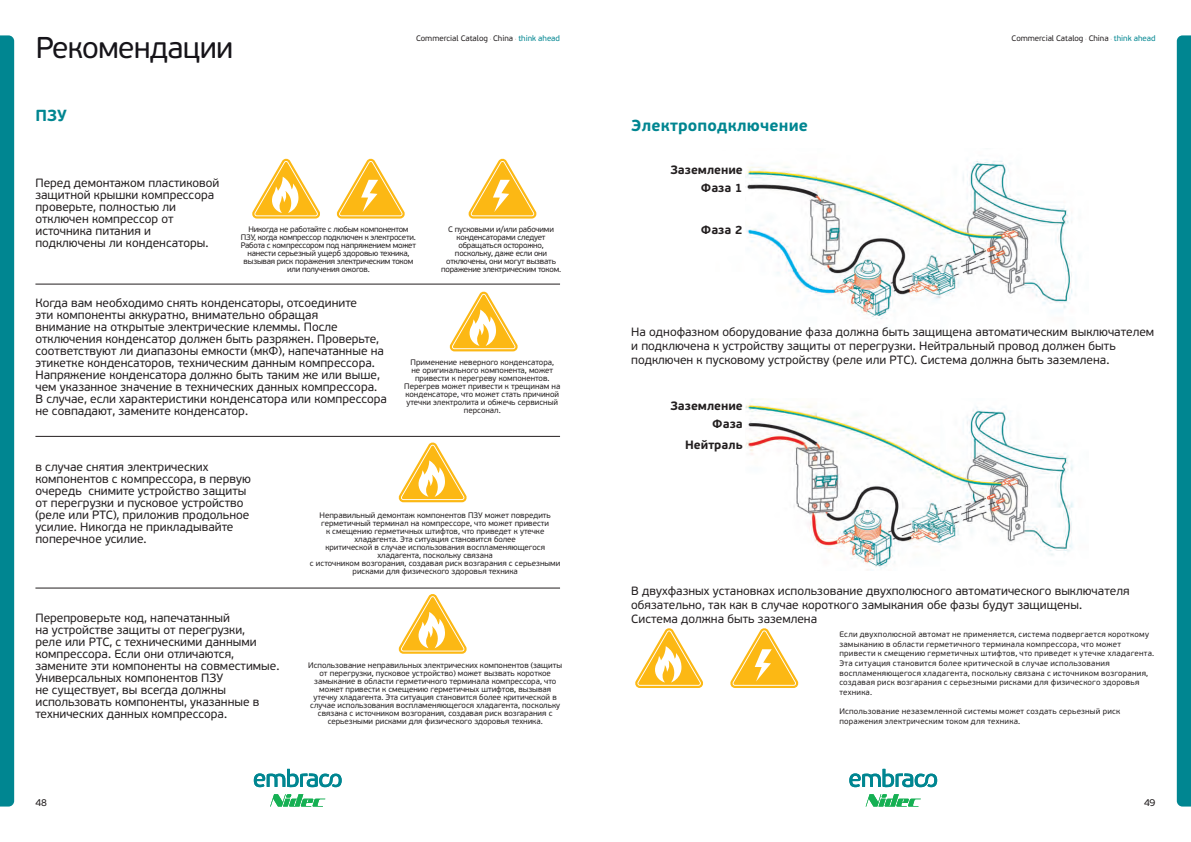
<style>
.page{position:relative;width:1191px;height:842px;background:#fff}
.page>*{position:absolute;margin:0;border:0;box-sizing:border-box;transform-origin:0 0}
.t1{font:30px "Embraco Beau Sans";letter-spacing:-.025em;color:#161419}
.t2{font:700 16px "Embraco Beau Sans";letter-spacing:.01em;color:#008691}
.t3{font:700 12.1px/18.3px "Embraco Beau Sans";color:#231f20;text-align:right}
.t4{font:12px/12px "Embraco Beau Sans";color:#231f20}
.t5{font:10px "Embraco Beau Sans";color:#231f20}
.t6{font:8px/8px "Embraco Beau Sans";color:#231f20;text-align:center}
.t7{font:8px/9.6px "Embraco Beau Sans";letter-spacing:.03em;color:#231f20}
.t8{font:8px/8px "Embraco Beau Sans";letter-spacing:-.025em;color:#231f20;text-align:center}
.s1{font-weight:100;font-size:3px}
.s2{color:#008691}
</style>
<div class="page">
<div style="left:0;top:35px;width:14px;height:771px;background:#008691"></div>
<div style="left:1176px;top:35px;width:15px;height:771px;background:#008691"></div>
<svg style="left:254px;top:769px;width:88px;height:19px"></svg>
<svg style="left:270px;top:794px;width:55px;height:12px"></svg>
<svg style="left:849px;top:769px;width:88px;height:19px"></svg>
<svg style="left:865px;top:794px;width:55px;height:12px"></svg>
<svg style="left:252px;top:158px;width:68px;height:61px"></svg>
<svg style="left:449px;top:291px;width:69px;height:60px"></svg>
<svg style="left:398px;top:442px;width:69px;height:60px"></svg>
<svg style="left:398px;top:594px;width:69px;height:60px"></svg>
<svg style="left:336px;top:158px;width:69px;height:61px"></svg>
<svg style="left:468px;top:158px;width:69px;height:61px"></svg>
<hr style="left:35px;top:284px;width:525px;height:1px;background:#231f20">
<hr style="left:35px;top:436px;width:525px;height:1px;background:#231f20">
<hr style="left:35px;top:588px;width:525px;height:1px;background:#231f20">
<img style="left:745px;top:160px;width:328px;height:159px">
<img style="left:745px;top:399px;width:329px;height:171px">
<svg style="left:635px;top:628px;width:68px;height:60px"></svg>
<svg style="left:730px;top:628px;width:69px;height:60px"></svg>
<p class="t1" style="left:36px;top:30px;width:199px">Рекомендации</p>
<p class="t6" style="left:416px;top:35px;width:145px">Commercial Catalog <span class="s1">•</span> China <span class="s1">•</span> <span class="s2">think ahead</span></p>
<p class="t6" style="left:1011px;top:35px;width:145px">Commercial Catalog <span class="s1">•</span> China <span class="s1">•</span> <span class="s2">think ahead</span></p>
<p class="t2" style="left:35px;top:105px;width:33px">ПЗУ</p>
<p class="t4" style="left:35px;top:177px;width:185px">Перед демонтажом пластиковой защитной крышки компрессора проверьте, полностью ли</p>
<p class="t4" style="left:35px;top:213px;width:140px">отключен компрессор от источника питания и</p>
<p class="t4" style="left:35px;top:237px;width:174px">подключены ли конденсаторы.</p>
<p class="t8" style="left:241px;top:225px;width:177px">Никогда не работайте с любым компонентом ПЗУ, когда компрессор подключен к электросети.<br>Работа с компрессором под напряжением может нанести серьезный ущерб здоровью техника, вызывая риск поражения электрическим током или получения ожогов.</p>
<p class="t8" style="left:441px;top:225px;width:122px">С пусковыми и/или рабочими конденсаторами следует обращаться осторожно, поскольку, даже если они отключены, они могут вызвать поражение электрическим током.</p>
<p class="t2" style="left:631px;top:115px;width:178px">Электроподключение</p>
<p class="t3" style="left:670px;top:161px;width:74px">Заземление<br>Фаза 1</p>
<p class="t3" style="left:701px;top:221px;width:43px">Фаза 2</p>
<p class="t4" style="left:35px;top:297px;width:353px">Когда вам необходимо снять конденсаторы, отсоедините<br>эти компоненты аккуратно, внимательно обращая<br>внимание на открытые электрические клеммы. После отключения конденсатор должен быть разряжен. Проверьте, соответствуют ли диапазоны емкости (мкФ), напечатанные на этикетке конденсаторов, техническим данным компрессора.<br>Напряжение конденсатора должно быть таким же или выше, чем указанное значение в технических данных компрессора.<br>В случае, если характеристики конденсатора или компрессора не совпадают, замените конденсатор.</p>
<p class="t6" style="left:404px;top:358px;width:158px">Применение неверного конденсатора,<br>не оригинального компонента, может привести к перегреву компонентов.<br>Перегрев может привести к трещинам на конденсаторе, что может стать причиной утечки электролита и обжечь сервисный персонал.</p>
<p class="t4" style="left:35px;top:461px;width:217px">в случае снятия электрических компонентов с компрессора, в первую очередь снимите устройство защиты от перегрузки и пусковое устройство (реле или PTC), приложив продольное усилие. Никогда не прикладывайте поперечное усилие.</p>
<p class="t4" style="left:35px;top:612px;width:245px">Перепроверьте код, напечатанный<br>на устройстве защиты от перегрузки,<br>реле или PTC, с техническими данными компрессора. Если они отличаются, замените эти компоненты на совместимые.<br>Универсальных компонентов ПЗУ<br>не существует, вы всегда должны использовать компоненты, указанные в технических данных компрессора.</p>
<p class="t6" style="left:319px;top:511px;width:233px">Неправильный демонтаж компонентов ПЗУ может повредить герметичный терминал на компрессоре, что может привести к смещению герметичных штифтов, что приведет к утечке хладагента. Эта ситуация становится более</p>
<p class="t6" style="left:325px;top:543px;width:221px">критической в случае использования воспламеняющегося хладагента, поскольку связана</p>
<p class="t6" style="left:310px;top:559px;width:252px">с источником возгорания, создавая риск возгарания с серьезными рисками для физического здоровья техника</p>
<p class="t6" style="left:308px;top:661px;width:255px">Использование неправильных электрических компонентов (защиты от перегрузки, пусковое устройство) может вызвать короткое замыкание в области герметичного терминала компрессора, что может привести к смещению герметичных штифтов, вызывая утечку хладагента. Эта ситуация становится более критической в случае использования воспламеняющегося хладагента, поскольку связана с источником возгорания, создавая риск возгарания с серьезными рисками для физического здоровья техника.</p>
<p class="t4" style="left:631px;top:324px;width:524px;line-height:14.4px">На однофазном оборудование фаза должна быть защищена автоматическим выключателем и подключена к устройству защиты от перегрузки. Нейтральный провод должен быть подключен к пусковому устройству (реле или PTC). Система должна быть заземлена.</p>
<p class="t3" style="left:670px;top:396px;width:74px">Заземление<br>Фаза</p>
<p class="t3" style="left:685px;top:436px;width:59px">Нейтраль</p>
<p class="t4" style="left:631px;top:584px;width:500px;line-height:14.4px">В двухфазных установках использование двухполюсного автоматического выключателя обязательно, так как в случае короткого замыкания обе фазы будут защищены.<br>Система должна быть заземлена</p>
<p class="t7" style="left:839px;top:630px;width:316px">Если двухполюсной автомат не применяется, система подвергается короткому замыканию в области герметичного терминала компрессора, что может привести к смещению герметичных штифтов, что приведет к утечке хладагента.<br>Эта ситуация становится более критической в случае использования воспламеняющегося хладагента, поскольку связана с источником возгорания, создавая риск возгарания с серьезными рисками для физического здоровья техника.</p>
<p class="t7" style="left:839px;top:707px;width:282px">Использование незаземленной системы может создать серьезный риск поражения электрическим током для техника.</p>
<p class="t5" style="left:35px;top:797px;width:13px">48</p>
<p class="t5" style="left:1144px;top:797px;width:13px">49</p>
</div>
